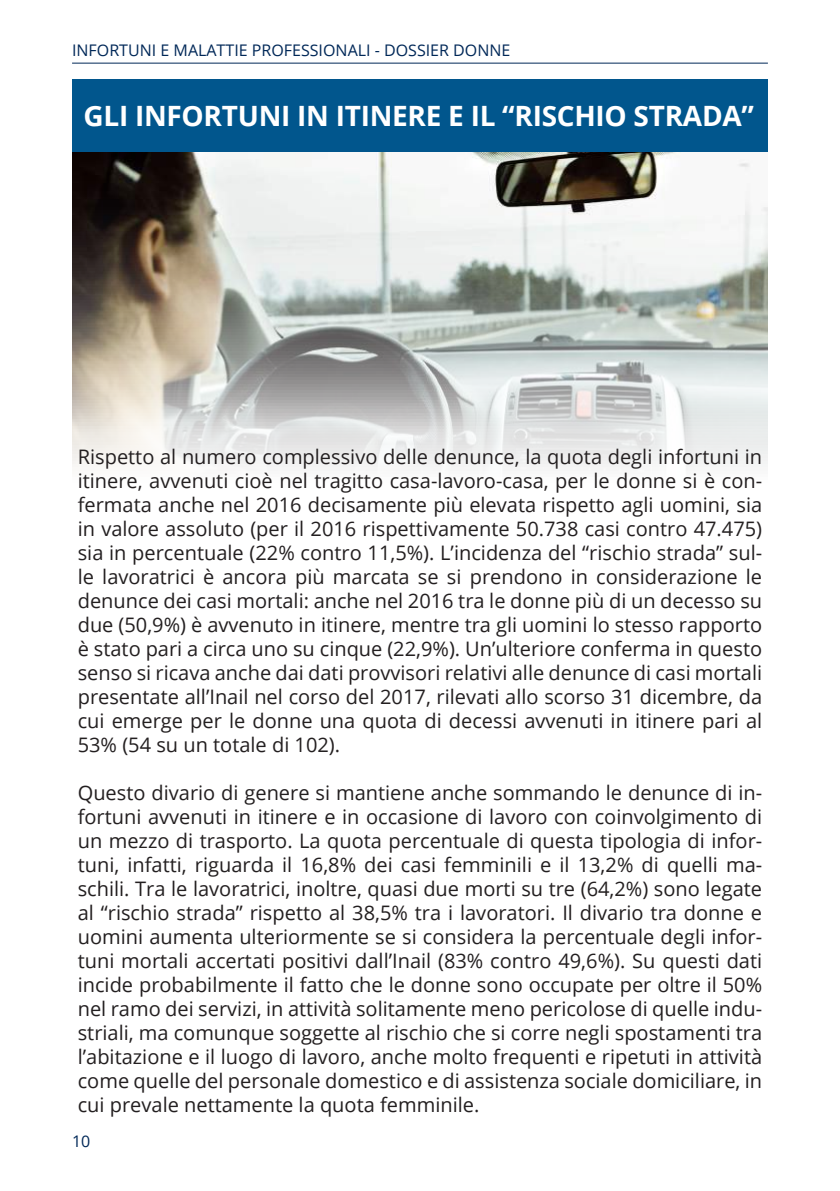
<style>
.page{position:relative;width:840px;height:1191px;background:#fff}
.page>*{position:absolute;margin:0;border:0;box-sizing:border-box;transform-origin:0 0}
.t1{font:700 28px "Open Sans";letter-spacing:-.01em;color:#fff}
.t2{font:20px/24px "Open Sans";color:#231f20;text-align:justify}
.t3{font:16px "Open Sans";color:#002858}
</style>
<div class="page">
<hr style="left:72px;top:63px;width:695px;height:1px;background:#002858">
<img style="left:72px;top:151px;width:695px;height:316px">
<div style="left:72px;top:79px;width:695px;height:72px;background:#01568d"></div>
<p class="t3" style="left:72px;top:40px;width:439px">INFORTUNI E MALATTIE PROFESSIONALI - DOSSIER DONNE</p>
<h1 class="t1" style="left:83px;top:96px;width:671px">GLI INFORTUNI IN ITINERE E IL “RISCHIO STRADA”</h1>
<p class="t2" style="left:78px;top:444px;width:685px">Rispetto al numero complessivo delle denunce, la quota degli infortuni in itinere, avvenuti cioè nel tragitto casa-lavoro-casa, per le donne si è con&shy;fermata anche nel 2016 decisamente più elevata rispetto agli uomini, sia in valore assoluto (per il 2016 rispettivamente 50.738 casi contro 47.475) sia in percentuale (22% contro 11,5%). L’incidenza del “rischio strada” sul&shy;le lavoratrici è ancora più marcata se si prendono in considerazione le denunce dei casi mortali: anche nel 2016 tra le donne più di un decesso su due (50,9%) è avvenuto in itinere, mentre tra gli uomini lo stesso rapporto è stato pari a circa uno su cinque (22,9%). Un’ulteriore conferma in questo senso si ricava anche dai dati provvisori relativi alle denunce di casi mortali presentate all’Inail nel corso del 2017, rilevati allo scorso 31 dicembre, da cui emerge per le donne una quota di decessi avvenuti in itinere pari al 53% (54 su un totale di 102).</p>
<p class="t2" style="left:78px;top:780px;width:685px">Questo divario di genere si mantiene anche sommando le denunce di in&shy;fortuni avvenuti in itinere e in occasione di lavoro con coinvolgimento di un mezzo di trasporto. La quota percentuale di questa tipologia di infor&shy;tuni, infatti, riguarda il 16,8% dei casi femminili e il 13,2% di quelli ma&shy;schili. Tra le lavoratrici, inoltre, quasi due morti su tre (64,2%) sono legate al “rischio strada” rispetto al 38,5% tra i lavoratori. Il divario tra donne e uomini aumenta ulteriormente se si considera la percentuale degli infor&shy;tuni mortali accertati positivi dall’Inail (83% contro 49,6%). Su questi dati incide probabilmente il fatto che le donne sono occupate per oltre il 50% nel ramo dei servizi, in attività solitamente meno pericolose di quelle indu&shy;striali, ma comunque soggette al rischio che si corre negli spostamenti tra l’abitazione e il luogo di lavoro, anche molto frequenti e ripetuti in attività come quelle del personale domestico e di assistenza sociale domiciliare, in cui prevale nettamente la quota femminile.</p>
<p class="t3" style="left:72px;top:1130px;width:20px">10</p>
</div>
